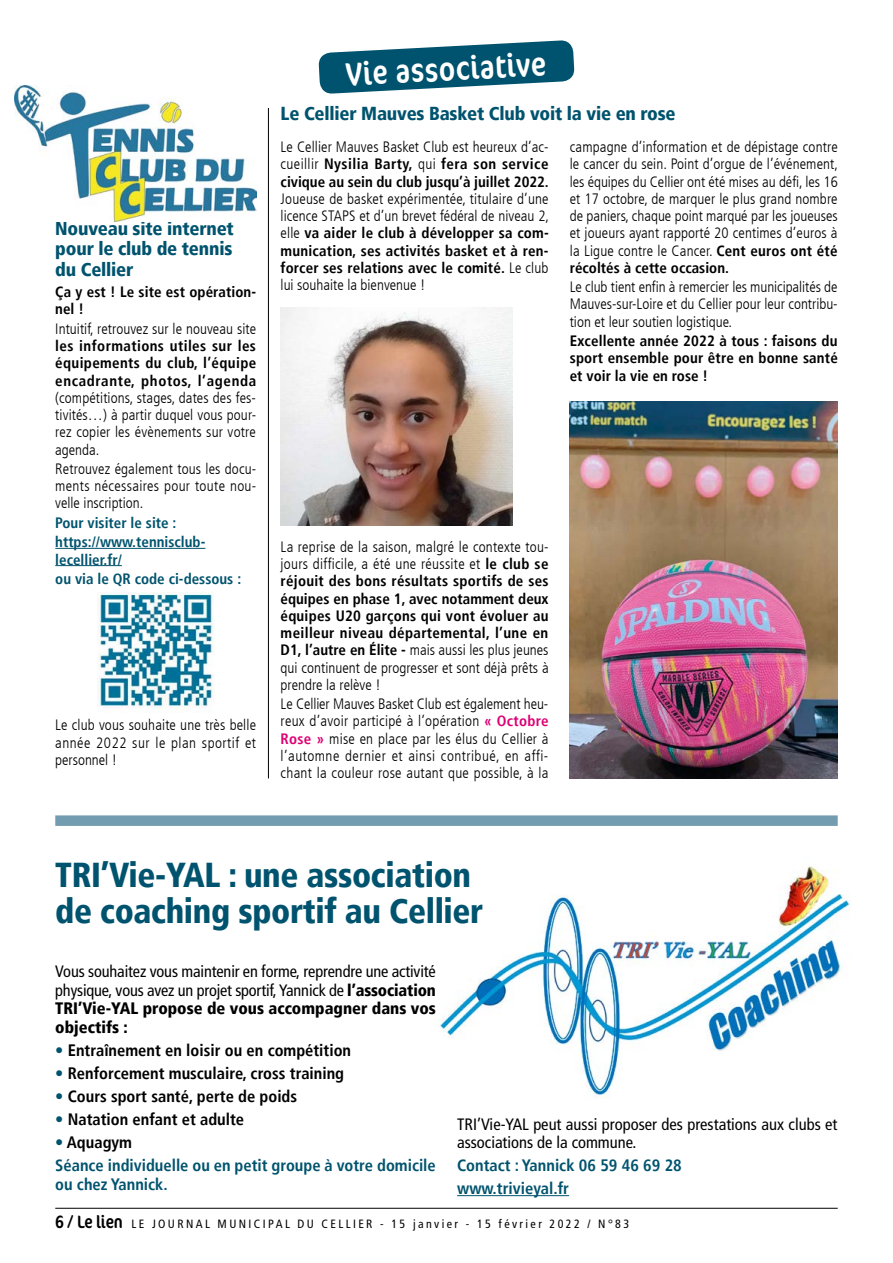
<style>
.page{position:relative;width:893px;height:1263px;background:#fff}
.page>*{position:absolute;margin:0;border:0;box-sizing:border-box;transform-origin:0 0}
.t1{font:900 condensed 34.5px/36px "Frutiger LT";letter-spacing:-.01em;color:#00536e}
.t2{font:condensed 33px "Cocon Pro";color:#fff}
.t3{font:900 condensed 18.75px/20.2px "Frutiger LT";letter-spacing:-.01em;color:#00536e;text-align:justify}
.t4{font:condensed 16.5px/18.8px "Frutiger LT";color:#000;text-align:justify}
.t5{font:700 condensed 16.5px "Frutiger LT";color:#000}
.t6{font:700 condensed 16.5px/23px "Frutiger LT";color:#00536e}
.t7{font:300 condensed 15px/17.2px "Frutiger LT";letter-spacing:.005em;color:#000;text-align:justify}
.t8{font:700 condensed 15px/17.2px "Frutiger LT";letter-spacing:.015em;color:#000;text-align:justify}
.t9{font:700 condensed 15px/19.4px "Frutiger LT";color:#00536e}
.t10{font:condensed 12px "Frutiger LT";letter-spacing:.2em;color:#000}
.s1{font-weight:300}
.s2{font-weight:700}
.s3{font-weight:700;color:#dd0074}
.s4{font-weight:900}
.s5{color:#00536e}
.s6{color:#000}
.s7{font-family:"Cocon Pro";font-size:18px}
</style>
<div class="page">
<img style="left:436px;top:865px;width:414px;height:233px">
<hr style="left:55px;top:1208px;width:783px;height:1px;background:#000">
<svg style="left:318px;top:40px;width:257px;height:54px"></svg>
<hr style="left:55px;top:548px;width:150px;height:1px;background:#00536e">
<hr style="left:55px;top:565px;width:67px;height:1px;background:#00536e">
<img style="left:570px;top:401px;width:268px;height:377px">
<img style="left:281px;top:307px;width:231px;height:219px">
<img style="left:14px;top:85px;width:242px;height:136px">
<img style="left:97px;top:593px;width:117px;height:118px">
<div style="left:55px;top:815px;width:783px;height:11px;background:#749cb0"></div>
<hr style="left:268px;top:108px;width:1px;height:670px;background:#000">
<hr style="left:457px;top:1195px;width:112px;height:1px;background:#00536e">
<h2 class="t2" style="left:345px;top:52px;width:202px;rotate:-3deg">Vie associative</h2>
<p class="t3" style="left:55px;top:218px;width:180px">Nouveau site internet pour le club de tennis du Cellier</p>
<p class="t8" style="left:55px;top:283px;width:202px">Ça y est ! Le site est opération&shy;nel !</p>
<p class="t7" style="left:55px;top:320px;width:202px">Intuitif, retrouvez sur le nouveau site</p>
<p class="t8" style="left:55px;top:337px;width:202px">les informations utiles sur les équipements du club, l’équipe encadrante, photos, l’agenda</p>
<p class="t7" style="left:55px;top:389px;width:202px">(compétitions, stages, dates des fes&shy;tivités…) à partir duquel vous pour&shy;rez copier les évènements sur votre agenda.</p>
<p class="t7" style="left:55px;top:460px;width:203px">Retrouvez également tous les docu&shy;ments nécessaires pour toute nou&shy;velle inscription.</p>
<p class="t9" style="left:55px;top:513px;width:152px">Pour visiter le site : https://www.tennisclub-</p>
<p class="t9" style="left:55px;top:550px;width:187px">lecellier.fr/<br>ou via le QR code ci-dessous :</p>
<p class="t7" style="left:55px;top:717px;width:202px">Le club vous souhaite une très belle année 2022 sur le plan sportif et personnel !</p>
<p class="t3" style="left:281px;top:104px;width:397px">Le Cellier Mauves Basket Club voit la vie en rose</p>
<p class="t8" style="left:281px;top:138px;width:270px"><span class="s1">Le Cellier Mauves Basket Club est heureux d’ac&shy;cueillir</span> Nysilia Barty, <span class="s1">qui</span> fera son service civique au sein du club jusqu’à juillet 2022.</p>
<p class="t7" style="left:281px;top:190px;width:270px">Joueuse de basket expérimentée, titulaire d’une licence STAPS et d’un brevet fédéral de niveau 2, elle <span class="s2">va aider le club à développer sa com&shy;munication, ses activités basket et à ren&shy;forcer ses relations avec le comité.</span> Le club lui souhaite la bienvenue !</p>
<p class="t7" style="left:570px;top:138px;width:270px">campagne d’information et de dépistage contre le cancer du sein. Point d’orgue de l’événement, les équipes du Cellier ont été mises au défi, les 16 et 17 octobre, de marquer le plus grand nombre de paniers, chaque point marqué par les joueuses et joueurs ayant rapporté 20 centimes d’euros à la Ligue contre le Cancer. <span class="s2">Cent euros ont été récoltés à cette occasion.</span></p>
<p class="t7" style="left:570px;top:279px;width:269px">Le club tient enfin à remercier les municipalités de Mauves-sur-Loire et du Cellier pour leur contribu&shy;tion et leur soutien logistique.</p>
<p class="t8" style="left:570px;top:332px;width:270px">Excellente année 2022 à tous : faisons du sport ensemble pour être en bonne santé et voir la vie en rose !</p>
<p class="t8" style="left:281px;top:538px;width:270px"><span class="s1">La reprise de la saison, malgré le contexte tou&shy;jours difficile, a été une réussite et</span> le club se réjouit des bons résultats sportifs de ses équipes en phase 1, avec notamment deux équipes U20 garçons qui vont évoluer au meilleur niveau départemental, l’une en D1, l’autre en Élite - <span class="s1">mais aussi les plus jeunes qui continuent de progresser et sont déjà prêts à prendre la relève !</span></p>
<p class="t7" style="left:281px;top:695px;width:270px">Le Cellier Mauves Basket Club est également heu&shy;reux d’avoir participé à l’opération <span class="s3">« Octobre Rose »</span> mise en place par les élus du Cellier à l’automne dernier et ainsi contribué, en affi&shy;chant la couleur rose autant que possible, à la</p>
<h1 class="t1" style="left:55px;top:857px;width:429px">TRI’Vie-YAL : une association de coaching sportif au Cellier</h1>
<p class="t4" style="left:55px;top:962px;width:382px">Vous souhaitez vous maintenir en forme, reprendre une activité physique, vous avez un projet sportif, Yannick de <span class="s4">l’association TRI’Vie-YAL propose de vous accompagner dans vos objectifs :</span></p>
<p class="t5" style="left:55px;top:1041px;width:297px"><span class="s5">•</span> Entraînement en loisir ou en compétition</p>
<p class="t5" style="left:55px;top:1064px;width:290px"><span class="s5">•</span> Renforcement musculaire, cross training</p>
<p class="t5" style="left:55px;top:1087px;width:243px"><span class="s5">•</span> Cours sport santé, perte de poids</p>
<p class="t5" style="left:55px;top:1110px;width:190px"><span class="s5">•</span> Natation enfant et adulte</p>
<p class="t6" style="left:55px;top:1131px;width:382px">• <span class="s6">Aquagym<br></span>Séance individuelle ou en petit groupe à votre domicile</p>
<p class="t6" style="left:55px;top:1173px;width:114px">ou chez Yannick.</p>
<p class="t4" style="left:457px;top:1115px;width:382px">TRI’Vie-YAL peut aussi proposer des prestations aux clubs et associations de la commune.</p>
<p class="t6" style="left:457px;top:1154px;width:226px">Contact : Yannick 06 59 46 69 28 www.trivieyal.fr</p>
<p class="t10" style="left:55px;top:1216px;width:575px"><span class="s7">6 / Le lien</span> LE JOURNAL MUNICIPAL DU CELLIER - 15 janvier - 15 février 2022 / N°83</p>
</div>
